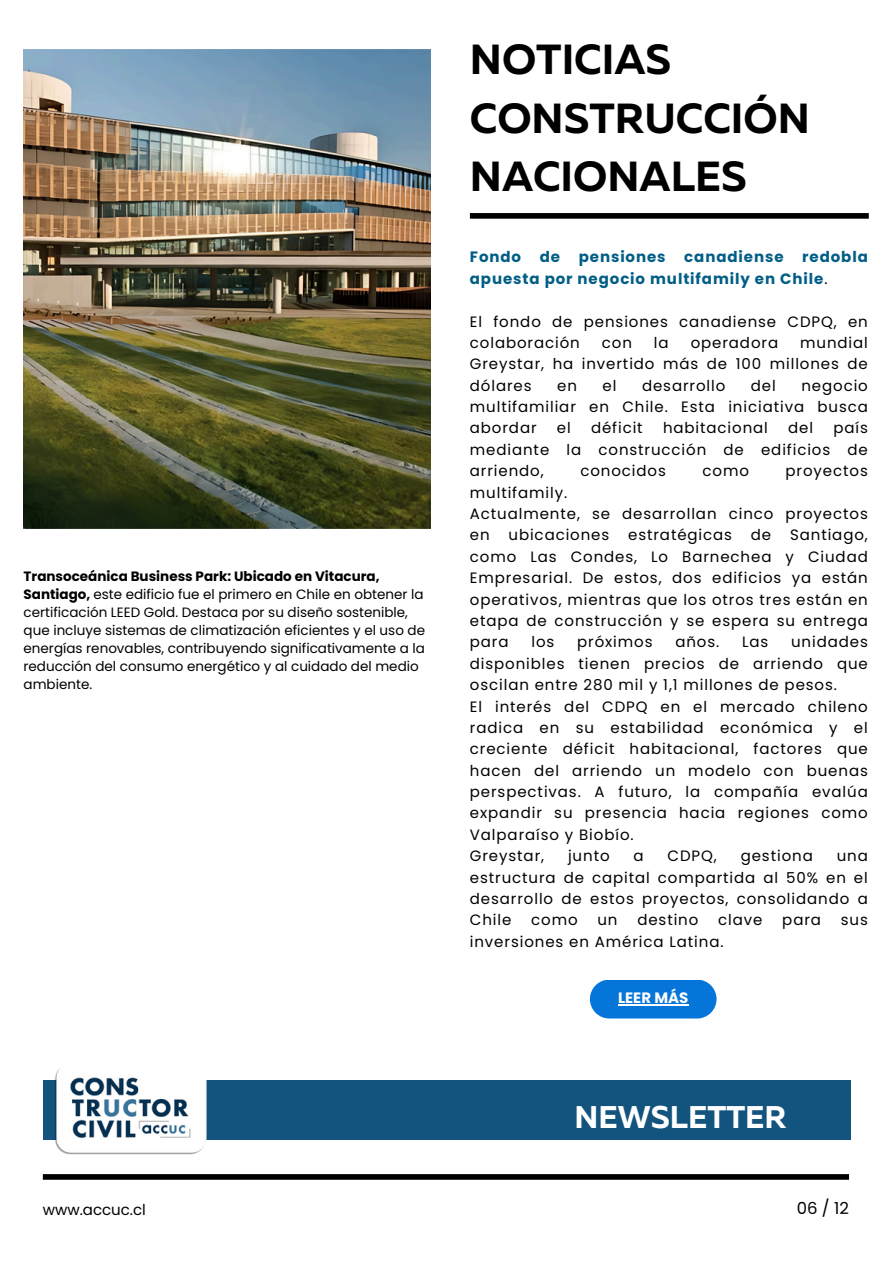
<style>
.page{position:relative;width:894px;height:1264px;background:#fff}
.page>*{position:absolute;margin:0;border:0;box-sizing:border-box;transform-origin:0 0}
.t1{font:700 42px/58.5px "Muller";color:#000}
.t2{font:700 31.35px "Muller";color:#fff}
.t3{font:16.5px "Poppins";color:#000}
.t4{font:15px/21.3px "Poppins";letter-spacing:.06em;color:#000;text-align:justify}
.t5{font:700 15px/21.3px "Poppins";letter-spacing:.06em;color:#005e86}
.t6{font:15px "Poppins";color:#000}
.t7{font:700 15px "Poppins";color:#fff}
.t8{font:13.5px/18px "Poppins";color:#000}
.s1{font-weight:700}
.s2{font-weight:400;color:#000}
</style>
<div class="page">
<img style="left:24px;top:49px;width:406px;height:480px">
<div style="left:43px;top:1080px;width:807px;height:59px;background:#13547e"></div>
<div style="left:470px;top:213px;width:398px;height:6px;background:#000"></div>
<div style="left:43px;top:1174px;width:805px;height:5px;background:#000"></div>
<img style="left:49px;top:1069px;width:162px;height:86px">
<svg style="left:590px;top:980px;width:126px;height:38px;background:#177fdc"></svg>
<hr style="left:617px;top:1004px;width:71px;height:1px;background:#fff">
<p class="t8" style="left:24px;top:567px;width:403px"><span class="s1">Transoceánica Business Park: Ubicado en Vitacura, Santiago,</span> este edificio fue el primero en Chile en obtener la certificación LEED Gold. Destaca por su diseño sostenible, que incluye sistemas de climatización eficientes y el uso de energías renovables, contribuyendo significativamente a la reducción del consumo energético y al cuidado del medio ambiente.</p>
<p class="t1" style="left:470px;top:34px;width:341px">NOTICIAS<br>CONSTRUCCIÓN<br>NACIONALES</p>
<h4 class="t5" style="left:470px;top:246px;width:399px">Fondo de pensiones canadiense redobla apuesta por negocio multifamily en Chile<span class="s2">.</span></h4>
<h3 class="t4" style="left:470px;top:311px;width:399px">El fondo de pensiones canadiense CDPQ, en colaboración</h3>
<h3 class="t4" style="left:470px;top:332px;width:399px;text-indent:330px">mundial Greystar, ha invertido más de 100 millones de dólares</h3>
<h3 class="t4" style="left:601px;top:332px;width:32px">con</h3>
<h3 class="t4" style="left:653px;top:332px;width:16px">la</h3>
<h3 class="t4" style="left:690px;top:332px;width:89px">operadora</h3>
<h3 class="t4" style="left:470px;top:375px;width:399px;text-indent:331px">negocio multifamiliar en Chile. Esta iniciativa busca abordar</h3>
<h3 class="t4" style="left:557px;top:375px;width:21px">en</h3>
<h3 class="t4" style="left:602px;top:375px;width:15px">el</h3>
<h3 class="t4" style="left:641px;top:375px;width:85px">desarrollo</h3>
<h3 class="t4" style="left:750px;top:375px;width:26px">del</h3>
<h3 class="t4" style="left:470px;top:417px;width:399px;text-indent:363px">país mediante la construcción de edificios de arriendo,</h3>
<h3 class="t4" style="left:556px;top:417px;width:15px">el</h3>
<h3 class="t4" style="left:591px;top:417px;width:53px">déficit</h3>
<h3 class="t4" style="left:662px;top:417px;width:106px">habitacional</h3>
<h3 class="t4" style="left:788px;top:417px;width:26px">del</h3>
<h3 class="t4" style="left:580px;top:460px;width:87px">conocidos</h3>
<h3 class="t4" style="left:702px;top:460px;width:48px">como</h3>
<h3 class="t4" style="left:785px;top:460px;width:84px">proyectos</h3>
<h3 class="t4" style="left:470px;top:482px;width:399px;text-align:left">multifamily.<br>Actualmente, se desarrollan cinco proyectos en</h3>
<h3 class="t4" style="left:508px;top:524px;width:102px">ubicaciones</h3>
<h3 class="t4" style="left:628px;top:524px;width:105px">estratégicas</h3>
<h3 class="t4" style="left:750px;top:524px;width:22px">de</h3>
<h3 class="t4" style="left:470px;top:524px;width:399px;text-indent:320px">Santiago, como Las Condes, Lo Barnechea y Ciudad Empresarial. De estos, dos edificios ya están operativos, mientras que los otros tres están en etapa de construcción y se espera su entrega para</h3>
<h3 class="t4" style="left:531px;top:631px;width:24px">los</h3>
<h3 class="t4" style="left:577px;top:631px;width:77px">próximos</h3>
<h3 class="t4" style="left:675px;top:631px;width:45px">años.</h3>
<h3 class="t4" style="left:741px;top:631px;width:28px">Las</h3>
<h3 class="t4" style="left:470px;top:631px;width:399px;text-align:left;text-indent:321px">unidades disponibles tienen precios de arriendo que oscilan entre 280 mil y 1,1 millones de pesos.<br>El interés del CDPQ en el mercado chileno radica en su estabilidad económica y el creciente déficit habitacional, factores que hacen del arriendo un modelo con buenas perspectivas. A futuro, la compañía evalúa expandir su presencia hacia regiones como Valparaíso y Biobío.<br>Greystar,</h3>
<h3 class="t4" style="left:568px;top:845px;width:43px">junto</h3>
<h3 class="t4" style="left:633px;top:845px;width:12px">a</h3>
<h3 class="t4" style="left:667px;top:845px;width:51px">CDPQ,</h3>
<h3 class="t4" style="left:740px;top:845px;width:74px">gestiona</h3>
<h3 class="t4" style="left:470px;top:845px;width:399px;text-indent:367px">una estructura de capital compartida al 50% en el desarrollo de estos proyectos, consolidando a Chile</h3>
<h3 class="t4" style="left:531px;top:909px;width:48px">como</h3>
<h3 class="t4" style="left:597px;top:909px;width:22px">un</h3>
<h3 class="t4" style="left:637px;top:909px;width:62px">destino</h3>
<h3 class="t4" style="left:718px;top:909px;width:46px">clave</h3>
<h3 class="t4" style="left:782px;top:909px;width:40px">para</h3>
<h3 class="t4" style="left:840px;top:909px;width:29px">sus</h3>
<h3 class="t4" style="left:470px;top:930px;width:255px">inversiones en América Latina.</h3>
<p class="t7" style="left:617px;top:987px;width:72px">LEER MÁS</p>
<h4 class="t2" style="left:574px;top:1104px;width:214px">NEWSLETTER</h4>
<p class="t6" style="left:43px;top:1198px;width:105px">www.accuc.cl</p>
<h1 class="t3" style="left:796px;top:1196px;width:54px">06 / 12</h1>
</div>
